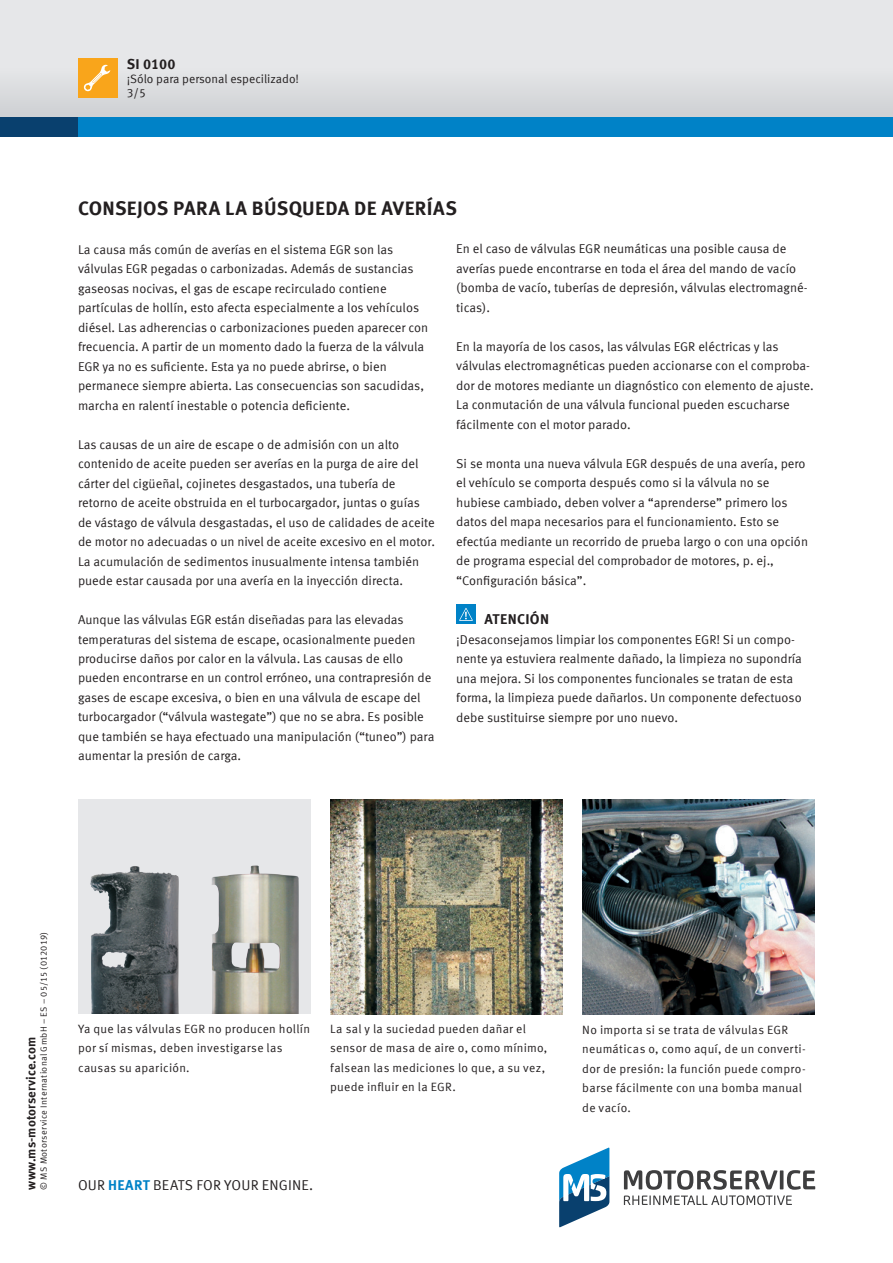
<style>
.page{position:relative;width:893px;height:1263px;background:#fff}
.page>*{position:absolute;margin:0;border:0;box-sizing:border-box;transform-origin:0 0}
.t1{font:700 19.5px "Meta Offc Pro";letter-spacing:.015em;color:#231f20}
.t2{font:14.25px "Meta Offc Pro Norm";letter-spacing:.01em;color:#231f20}
.t3{font:700 14.25px "Meta Offc Pro";letter-spacing:.02em;color:#231f20}
.t4{font:12.75px/19.5px "Meta Offc Pro Norm";color:#231f20}
.t5{font:700 12.75px "Meta Offc Pro";letter-spacing:.01em;color:#231f20}
.t6{font:12px/19.5px "Meta Offc Pro Norm";letter-spacing:.02em;color:#231f20}
.t7{font:12px "Meta Offc Pro Norm";color:#231f20}
.t8{font:9px "Meta Offc Pro Norm";letter-spacing:.03em;color:#231f20}
.s1{font-family:"Meta Offc Pro";font-weight:700;color:#0082c7}
</style>
<div class="page">
<svg style="left:559px;top:1147px;width:50px;height:80px"></svg>
<svg style="left:624px;top:1170px;width:191px;height:35px"></svg>
<div style="left:0;top:0;width:893px;height:127px;background:#e6e7e9"></div>
<div style="left:0;top:68px;width:893px;height:49px;background:#dadbde"></div>
<div style="left:0;top:117px;width:893px;height:19px;background:#09406e"></div>
<div style="left:78px;top:117px;width:815px;height:19px;background:#0082c7"></div>
<div style="left:78px;top:58px;width:39px;height:39px;background:#f9a51b"></div>
<svg style="left:83px;top:64px;width:27px;height:28px"></svg>
<img style="left:583px;top:799px;width:232px;height:215px">
<img style="left:330px;top:799px;width:233px;height:215px">
<div style="left:78px;top:799px;width:232px;height:215px;background:#e6e7e9"></div>
<div style="left:78px;top:845px;width:228px;height:169px;background:#231f20;opacity:.5"></div>
<div style="left:456px;top:604px;width:20px;height:20px;background:#0082c7"></div>
<svg style="left:459px;top:608px;width:14px;height:13px"></svg>
<p class="t3" style="left:127px;top:53px;width:50px">SI 0100</p>
<p class="t6" style="left:127px;top:82px;width:21px">3/5</p>
<p class="t7" style="left:127px;top:70px;width:174px">¡Sólo para personal especilizado!</p>
<h1 class="t1" style="left:78px;top:192px;width:380px">CONSEJOS PARA LA BÚSQUEDA DE AVERÍAS</h1>
<p class="t4" style="left:78px;top:239px;width:352px">La causa más común de averías en el sistema EGR son las válvulas EGR pegadas o carbonizadas. Además de sustancias gaseosas nocivas, el gas de escape recirculado contiene partículas de hollín, esto afecta especialmente a los vehículos diésel. Las adherencias o carbonizaciones pueden aparecer con frecuencia. A partir de un momento dado la fuerza de la válvula EGR ya no es suficiente. Esta ya no puede abrirse, o bien permanece siempre abierta. Las consecuencias son sacudidas, marcha en ralentí inestable o potencia deficiente.</p>
<p class="t4" style="left:78px;top:433px;width:358px">Las causas de un aire de escape o de admisión con un alto contenido de aceite pueden ser averías en la purga de aire del cárter del cigüeñal, cojinetes desgastados, una tubería de retorno de aceite obstruida en el turbocargador, juntas o guías de vástago de válvula desgastadas, el uso de calidades de aceite de motor no adecuadas o un nivel de aceite excesivo en el motor.<br>La acumulación de sedimentos inusualmente intensa también puede estar causada por una avería en la inyección directa.</p>
<p class="t4" style="left:78px;top:609px;width:358px">Aunque las válvulas EGR están diseñadas para las elevadas temperaturas del sistema de escape, ocasionalmente pueden producirse daños por calor en la válvula. Las causas de ello pueden encontrarse en un control erróneo, una contrapresión de gases de escape excesiva, o bien en una válvula de escape del turbocargador (“válvula wastegate”) que no se abra. Es posible que también se haya efectuado una manipulación (“tuneo”) para aumentar la presión de carga.</p>
<p class="t4" style="left:456px;top:238px;width:353px">En el caso de válvulas EGR neumáticas una posible causa de averías puede encontrarse en toda el área del mando de vacío (bomba de vacío, tuberías de depresión, válvulas electromagné&shy;ticas).</p>
<p class="t4" style="left:456px;top:336px;width:359px">En la mayoría de los casos, las válvulas EGR eléctricas y las válvulas electromagnéticas pueden accionarse con el comproba&shy;dor de motores mediante un diagnóstico con elemento de ajuste.<br>La conmutación de una válvula funcional pueden escucharse fácilmente con el motor parado.</p>
<p class="t4" style="left:456px;top:453px;width:353px">Si se monta una nueva válvula EGR después de una avería, pero el vehículo se comporta después como si la válvula no se hubiese cambiado, deben volver a “aprenderse” primero los datos del mapa necesarios para el funcionamiento. Esto se efectúa mediante un recorrido de prueba largo o con una opción de programa especial del comprobador de motores, p. ej., “Configuración básica”.</p>
<p class="t3" style="left:484px;top:608px;width:66px">ATENCIÓN</p>
<p class="t4" style="left:456px;top:629px;width:347px">¡Desaconsejamos limpiar los componentes EGR! Si un compo&shy;nente ya estuviera realmente dañado, la limpieza no supondría una mejora. Si los componentes funcionales se tratan de esta forma, la limpieza puede dañarlos. Un componente defectuoso debe sustituirse siempre por uno nuevo.</p>
<p class="t8" style="left:37px;top:1189px;width:260px;rotate:-90deg">© MS Motorservice International GmbH – ES – 05/15 (012019)</p>
<p class="t5" style="left:21px;top:1189px;width:154px;rotate:-90deg">www.ms-motorservice.com</p>
<p class="t6" style="left:78px;top:1018px;width:233px">Ya que las válvulas EGR no producen hollín por sí mismas, deben investigarse las causas su aparición.</p>
<p class="t6" style="left:330px;top:1018px;width:219px">La sal y la suciedad pueden dañar el sensor de masa de aire o, como mínimo, falsean las mediciones lo que, a su vez, puede influir en la EGR.</p>
<p class="t2" style="left:78px;top:1174px;width:237px">OUR <span class="s1">HEART</span> BEATS FOR YOUR ENGINE.</p>
<p class="t6" style="left:582px;top:1019px;width:225px">No importa si se trata de válvulas EGR neumáticas o, como aquí, de un converti&shy;dor de presión: la función puede compro&shy;barse fácilmente con una bomba manual de vacío.</p>
</div>
